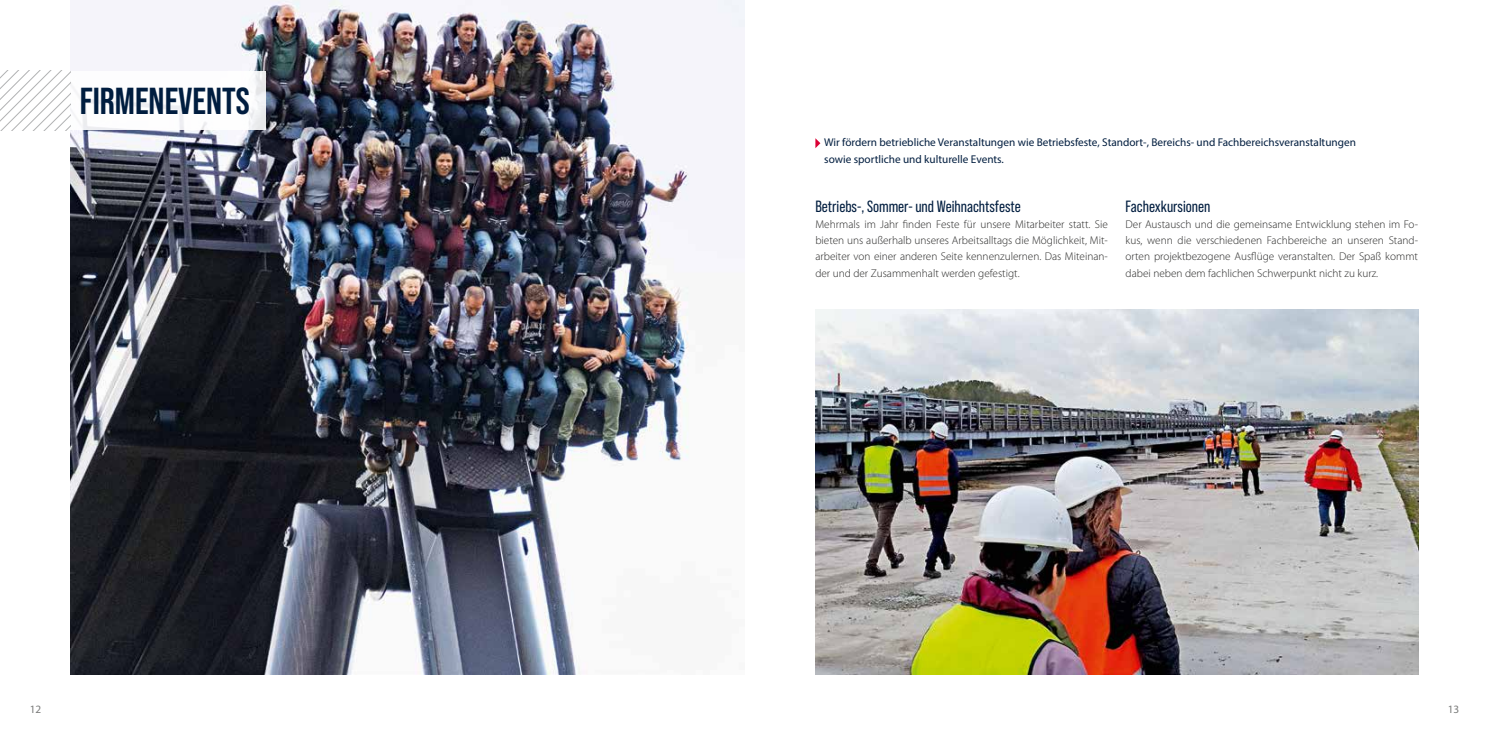
<style>
.page{position:relative;width:1489px;height:745px;background:#fff}
.page>*{position:absolute;margin:0;border:0;box-sizing:border-box;transform-origin:0 0}
.t1{font:700 37.5px "Bebas Neue Pro";color:#001d3f}
.t2{font:16.25px "Bebas Neue Pro";color:#001d3f}
.t3{font:300 11.25px/16.2px "Myriad Pro";color:#272726;text-align:justify}
.t4{font:11.25px/16.2px "Myriad Pro";color:#001d3f}
.t5{font:11.25px "Myriad Pro";color:#7a7b7a}
</style>
<div class="page">
<img style="left:815px;top:309px;width:602px;height:364px">
<img style="left:71px;top:0;width:673px;height:673px">
<div style="left:69px;top:71px;width:197px;height:59px;background:#fff"></div>
<svg style="left:0;top:71px;width:71px;height:59px"></svg>
<svg style="left:815px;top:138px;width:5px;height:10px"></svg>
<h1 class="t1" style="left:80px;top:79px;width:171px">FIRMENEVENTS</h1>
<p class="t4" style="left:824px;top:134px;width:533px">Wir fördern betriebliche Veranstaltungen wie Betriebsfeste, Standort-, Bereichs- und Fachbereichsveranstaltungen sowie sportliche und kulturelle Events.</p>
<h2 class="t2" style="left:815px;top:196px;width:207px">Betriebs-, Sommer- und Weihnachtsfeste</h2>
<p class="t3" style="left:815px;top:216px;width:294px">Mehrmals im Jahr finden Feste für unsere Mitarbeiter statt. Sie bieten uns außerhalb unseres Arbeitsalltags die Möglichkeit, Mit&shy;arbeiter von einer anderen Seite kennenzulernen. Das Miteinan&shy;der und der Zusammenhalt werden gefestigt.</p>
<h2 class="t2" style="left:1125px;top:196px;width:86px">Fachexkursionen</h2>
<p class="t3" style="left:1125px;top:216px;width:294px">Der Austausch und die gemeinsame Entwicklung stehen im Fo&shy;kus, wenn die verschiedenen Fachbereiche an unseren Stand&shy;orten projektbezogene Ausflüge veranstalten. Der Spaß kommt dabei neben dem fachlichen Schwerpunkt nicht zu kurz.</p>
<p class="t5" style="left:30px;top:702px;width:13px">12</p>
<p class="t5" style="left:1447px;top:702px;width:13px">13</p>
</div>
